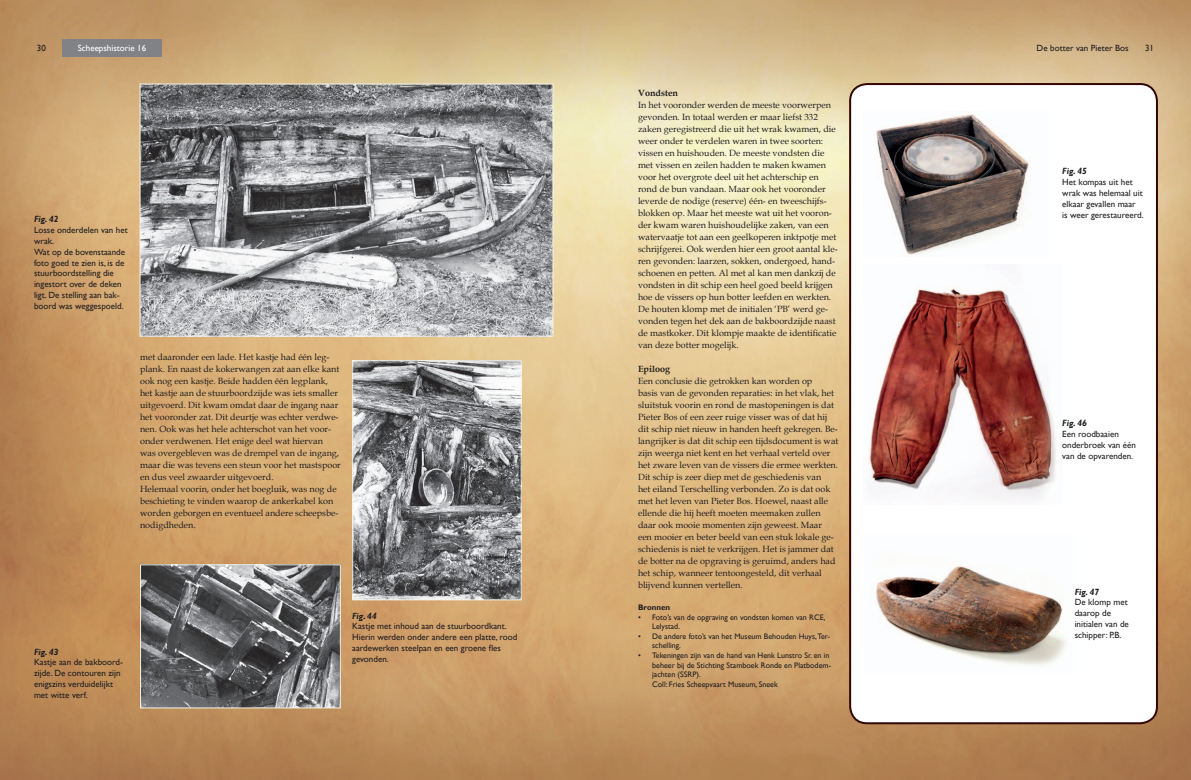
<style>
.page{position:relative;width:1191px;height:780px;background:#fff}
.page>*{position:absolute;margin:0;border:0;box-sizing:border-box;transform-origin:0 0}
.t1{font:9px/12px "Book Antiqua";color:#231f20}
.t2{font:9px/10.8px "Gill Sans";color:#231f20}
.t3{font:italic 700 9px "Gill Sans";color:#231f20}
.t4{font:9px "Gill Sans";color:#fff}
.t5{font:700 9px "Book Antiqua";color:#231f20}
.t6{font:8px/9.6px "Gill Sans";color:#231f20}
.t7{font:700 8px "Gill Sans";color:#231f20}
</style>
<div class="page">
<img style="left:0;top:0;width:1191px;height:780px">
<div style="left:62px;top:40px;width:100px;height:17px;background:#808285"></div>
<div style="left:850px;top:84px;width:307px;height:639px;background:#fff;border-radius:17px"></div>
<div style="left:849px;top:83px;width:309px;height:641px;border:2px solid #310702;border-radius:17px"></div>
<img style="left:142px;top:86px;width:409px;height:249px">
<div style="left:140px;top:84px;width:413px;height:253px;border:1px solid #f6f3e7"></div>
<img style="left:142px;top:566px;width:197px;height:140px">
<div style="left:140px;top:564px;width:201px;height:144px;border:1px solid #f6f3e7"></div>
<img style="left:354px;top:362px;width:166px;height:236px">
<div style="left:352px;top:360px;width:170px;height:240px;border:1px solid #f6f3e7"></div>
<img style="left:876px;top:114px;width:153px;height:143px">
<img style="left:869px;top:288px;width:187px;height:213px">
<img style="left:876px;top:566px;width:191px;height:100px">
<p class="t2" style="left:37px;top:43px;width:10px">30</p>
<p class="t4" style="left:78px;top:43px;width:70px">Scheepshistorie 16</p>
<p class="t2" style="left:1036px;top:43px;width:93px">De botter van Pieter Bos</p>
<p class="t2" style="left:1145px;top:43px;width:10px">31</p>
<p class="t3" style="left:34px;top:214px;width:26px">Fig. 42</p>
<p class="t2" style="left:34px;top:225px;width:95px">Losse onderdelen van het wrak.<br>Wat op de bovenstaande foto goed te zien is, is de stuurboordstelling die ingestort over de deken ligt. De stelling aan bak&shy;boord was weggespoeld.</p>
<p class="t1" style="left:140px;top:351px;width:202px">met daaronder een lade. Het kastje had één leg&shy;plank. En naast de kokerwangen zat aan elke kant ook nog een kastje. Beide hadden één legplank, het kastje aan de stuurboordzijde was iets smaller uitgevoerd. Dit kwam omdat daar de ingang naar het vooronder zat. Dit deurtje was echter verdwe&shy;nen. Ook was het hele achterschot van het voor&shy;onder verdwenen. Het enige deel wat hiervan was overgebleven was de drempel van de ingang, maar die was tevens een steun voor het mastspoor en dus veel zwaarder uitgevoerd.<br>Helemaal voorin, onder het boegluik, was nog de beschieting te vinden waarop de ankerkabel kon worden geborgen en eventueel andere scheepsbe&shy;nodigdheden.</p>
<p class="t3" style="left:34px;top:646px;width:26px">Fig. 43</p>
<p class="t2" style="left:34px;top:657px;width:91px">Kastje aan de bakboord&shy;zijde. De contouren zijn enigszins verduidelijkt met witte verf.</p>
<p class="t3" style="left:352px;top:610px;width:26px">Fig. 44</p>
<p class="t2" style="left:352px;top:621px;width:167px">Kastje met inhoud aan de stuurboordkant.<br>Hierin werden onder andere een platte, rood aardewerken steelpan en een groene fles gevonden.</p>
<p class="t5" style="left:638px;top:87px;width:41px">Vondsten</p>
<p class="t1" style="left:638px;top:99px;width:201px">In het vooronder werden de meeste voorwerpen gevonden. In totaal werden er maar liefst 332 zaken geregistreerd die uit het wrak kwamen, die weer onder te verdelen waren in twee soorten: vissen en huishouden. De meeste vondsten die met vissen en zeilen hadden te maken kwamen voor het overgrote deel uit het achterschip en rond de bun vandaan. Maar ook het vooronder leverde de nodige (reserve) één- en tweeschijfs&shy;blokken op. Maar het meeste wat uit het vooron&shy;der kwam waren huishoudelijke zaken, van een watervaatje tot aan een geelkoperen inktpotje met schrijfgerei. Ook werden hier een groot aantal kle&shy;ren gevonden: laarzen, sokken, ondergoed, hand&shy;schoenen en petten. Al met al kan men dankzij de vondsten in dit schip een heel goed beeld krijgen hoe de vissers op hun botter leefden en werkten.<br>De houten klomp met de initialen ‘PB’ werd ge&shy;vonden tegen het dek aan de bakboordzijde naast de mastkoker. Dit klompje maakte de identificatie van deze botter mogelijk.</p>
<p class="t5" style="left:638px;top:363px;width:34px">Epiloog</p>
<p class="t1" style="left:638px;top:375px;width:202px">Een conclusie die getrokken kan worden op<br>basis van de gevonden reparaties: in het vlak, het sluitstuk voorin en rond de mastopeningen is dat Pieter Bos of een zeer ruige visser was of dat hij dit schip niet nieuw in handen heeft gekregen. Be&shy;langrijker is dat dit schip een tijdsdocument is wat zijn weerga niet kent en het verhaal verteld over het zware leven van de vissers die ermee werkten.<br>Dit schip is zeer diep met de geschiedenis van<br>het eiland Terschelling verbonden. Zo is dat ook met het leven van Pieter Bos. Hoewel, naast alle ellende die hij heeft moeten meemaken zullen daar ook mooie momenten zijn geweest. Maar<br>een mooier en beter beeld van een stuk lokale ge&shy;schiedenis is niet te verkrijgen. Het is jammer dat de botter na de opgraving is geruimd, anders had het schip, wanneer tentoongesteld, dit verhaal blijvend kunnen vertellen.</p>
<p class="t7" style="left:638px;top:602px;width:34px">Bronnen</p>
<p class="t6" style="left:652px;top:612px;width:175px;text-indent:-14px">• Foto’s van de opgraving en vondsten komen van RCE,<br>Lelystad.</p>
<p class="t6" style="left:652px;top:631px;width:179px;text-indent:-14px">• De andere foto’s van het Museum Behouden Huys,Ter&shy;schelling.</p>
<p class="t6" style="left:652px;top:650px;width:181px;text-indent:-14px">• Tekeningen zijn van de hand van Henk Lunstro Sr. en in beheer bij de Stichting Stamboek Ronde en Platbodem&shy;jachten (SSRP).<br>Coll: Fries Scheepvaart Museum, Sneek</p>
<p class="t3" style="left:1062px;top:166px;width:26px">Fig. 45</p>
<p class="t2" style="left:1062px;top:177px;width:83px">Het kompas uit het wrak was helemaal uit elkaar gevallen maar<br>is weer gerestaureerd.</p>
<p class="t3" style="left:1062px;top:418px;width:26px">Fig. 46</p>
<p class="t2" style="left:1062px;top:429px;width:75px">Een roodbaaien onderbroek van één van de opvarenden.</p>
<p class="t3" style="left:1074px;top:586px;width:26px">Fig. 47</p>
<p class="t2" style="left:1074px;top:597px;width:56px">De klomp met daarop de initialen van de schipper: P.B.</p>
</div>
